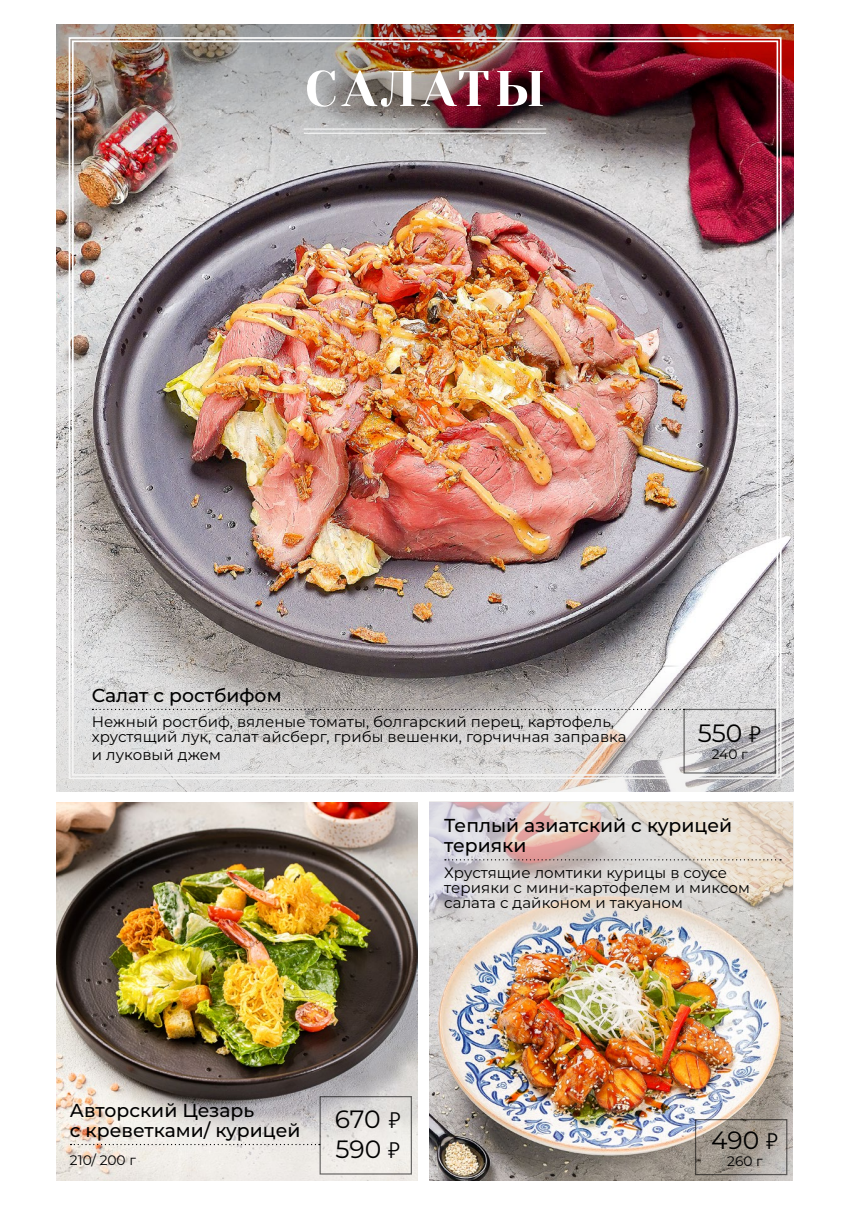
<style>
.page{position:relative;width:851px;height:1205px;background:#fff}
.page>*{position:absolute;margin:0;border:0;box-sizing:border-box;transform-origin:0 0}
.t1{font:50px "Yeseva One";letter-spacing:.1em;color:#fff}
.t2{font:100 25px/30px "Montserrat";letter-spacing:-.005em;color:#000}
.t3{font:100 18.75px/20px "Montserrat";color:#000}
.t4{font:100 15px/15px "Montserrat";letter-spacing:.005em;color:#000}
.t5{font:100 13.75px "Montserrat";color:#000}
.s1{font-family:"PT Rouble Sans";font-weight:400;font-size:22.5px}
</style>
<div class="page">
<img style="left:56px;top:25px;width:737px;height:160px">
<img style="left:68px;top:36px;width:714px;height:635px">
<svg style="left:56px;top:671px;width:738px;height:121px;background:#cdcaca"></svg>
<img style="left:429px;top:928px;width:363px;height:253px">
<img style="left:56px;top:802px;width:361px;height:378px">
<svg style="left:70px;top:1144px;width:249px;height:1px"></svg>
<svg style="left:429px;top:801px;width:365px;height:127px;background:#dbd2cd"></svg>
<svg style="left:92px;top:709px;width:592px;height:1px"></svg>
<hr style="left:304px;top:129px;width:242px;height:1px;background:#fff">
<hr style="left:304px;top:133px;width:242px;height:1px;background:#fff">
<svg style="left:445px;top:859px;width:336px;height:1px"></svg>
<h1 class="t1" style="left:305px;top:52px;width:242px">CАЛАТЫ</h1>
<p class="t3" style="left:92px;top:684px;width:191px">Салат с ростбифом</p>
<p class="t4" style="left:92px;top:714px;width:536px">Нежный ростбиф, вяленые томаты, болгарский перец, картофель, хрустящий лук, салат айсберг, грибы вешенки, горчичная заправка</p>
<p class="t4" style="left:92px;top:746px;width:131px">и луковый джем</p>
<h2 class="t2" style="left:697px;top:717px;width:65px">550 <span class="s1">ь</span></h2>
<p class="t5" style="left:711px;top:745px;width:37px">240 г</p>
<p class="t3" style="left:444px;top:815px;width:289px">Теплый азиатский с курицей терияки</p>
<p class="t4" style="left:444px;top:864px;width:307px">Хрустящие ломтики курицы в соусе терияки с мини-картофелем и миксом салата с дайконом и такуаном</p>
<p class="t3" style="left:70px;top:1099px;width:232px">Авторский Цезарь<br>с креветками/ курицей</p>
<p class="t5" style="left:70px;top:1151px;width:67px">210/ 200 г</p>
<h2 class="t2" style="left:335px;top:1103px;width:68px">670 <span class="s1">ь<br></span>590 <span class="s1">ь</span></h2>
<h2 class="t2" style="left:711px;top:1124px;width:69px">490 <span class="s1">ь</span></h2>
<p class="t5" style="left:727px;top:1152px;width:37px">260 г</p>
</div>
